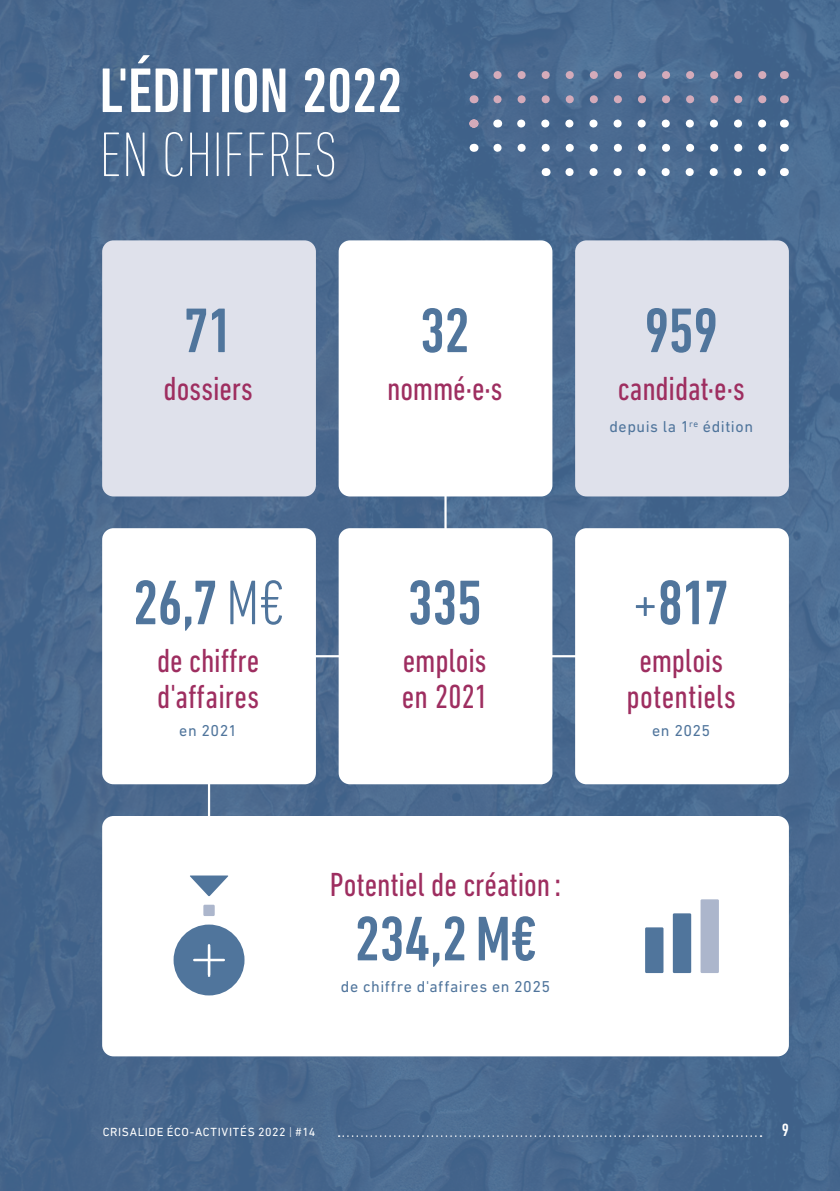
<style>
.page{position:relative;width:840px;height:1191px;background:#fff}
.page>*{position:absolute;margin:0;border:0;box-sizing:border-box;transform-origin:0 0}
.t1{font:500 condensed 64px "DIN Next LT Pro";letter-spacing:-.015em;color:#50759c}
.t2{font:500 condensed 64px "DIN Next LT Pro";letter-spacing:-.005em;color:#fff}
.t3{font:200 condensed 64px "DIN Next LT Pro";letter-spacing:.005em;color:#fff}
.t4{font:condensed 34px/36px "DIN Next LT Pro";color:#9e2e60}
.t5{font:500 condensed 18px "DIN Next LT Pro";color:#fff}
.t6{font:16px "DIN Next LT Pro";letter-spacing:.035em;color:#50759c}
.t7{font:12px "DIN Next LT Pro";letter-spacing:.055em;color:#fff}
.s1{font-weight:300}
</style>
<div class="page">
<img style="left:0;top:0;width:839px;height:1191px">
<hr style="left:444px;top:464px;width:2px;height:85px;background:#fff">
<hr style="left:208px;top:758px;width:2px;height:84px;background:#fff">
<div style="left:102px;top:816px;width:686px;height:240px;background:#fff;border-radius:11px"></div>
<div style="left:102px;top:240px;width:214px;height:256px;background:#dfe1eb;border-radius:11px"></div>
<div style="left:102px;top:528px;width:214px;height:256px;background:#fff;border-radius:11px"></div>
<div style="left:338px;top:240px;width:214px;height:256px;background:#fff;border-radius:11px"></div>
<div style="left:338px;top:528px;width:214px;height:256px;background:#fff;border-radius:11px"></div>
<div style="left:574px;top:240px;width:214px;height:256px;background:#dfe1eb;border-radius:11px"></div>
<div style="left:574px;top:528px;width:214px;height:256px;background:#fff;border-radius:11px"></div>
<hr style="left:303px;top:655px;width:47px;height:2px;background:#fff">
<hr style="left:540px;top:655px;width:47px;height:2px;background:#fff">
<div style="left:173px;top:924px;width:71px;height:71px;background:#50759c;border-radius:50%"></div>
<div style="left:203px;top:904px;width:11px;height:12px;background:#acb6cc"></div>
<svg style="left:190px;top:875px;width:38px;height:21px"></svg>
<hr style="left:208px;top:947px;width:2px;height:29px;background:#fff">
<hr style="left:208px;top:945px;width:2px;height:29px;background:#fff">
<hr style="left:194px;top:958px;width:30px;height:3px;background:#fff">
<div style="left:644px;top:927px;width:19px;height:46px;background:#50759c"></div>
<div style="left:672px;top:913px;width:18px;height:60px;background:#50759c"></div>
<div style="left:700px;top:899px;width:18px;height:74px;background:#acb6cc"></div>
<svg style="left:497px;top:71px;width:274px;height:8px;background:#6e7c9c"></svg>
<svg style="left:497px;top:95px;width:274px;height:8px;background:#6d7a9a"></svg>
<svg style="left:497px;top:144px;width:274px;height:8px"></svg>
<svg style="left:569px;top:168px;width:202px;height:8px"></svg>
<svg style="left:521px;top:120px;width:250px;height:8px"></svg>
<svg style="left:338px;top:1135px;width:423px;height:1px"></svg>
<h1 class="t2" style="left:99px;top:54px;width:304px">L'ÉDITION 2022</h1>
<h1 class="t3" style="left:99px;top:118px;width:239px">EN CHIFFRES</h1>
<h1 class="t1" style="left:183px;top:294px;width:51px">71</h1>
<p class="t4" style="left:163px;top:370px;width:91px">dossiers</p>
<h1 class="t1" style="left:419px;top:294px;width:52px">32</h1>
<p class="t4" style="left:387px;top:370px;width:117px">nommé·e·s</p>
<h1 class="t1" style="left:643px;top:294px;width:76px">959</h1>
<p class="t4" style="left:617px;top:370px;width:128px">candidat·e·s</p>
<p class="t6" style="left:609px;top:417px;width:145px">depuis la 1<sup>re</sup> édition</p>
<h1 class="t1" style="left:133px;top:566px;width:152px">26,7<span class="s1">M€</span></h1>
<p class="t4" style="left:157px;top:642px;width:104px">de chiffre d'affaires</p>
<p class="t6" style="left:179px;top:721px;width:59px">en 2021</p>
<h1 class="t1" style="left:407px;top:566px;width:76px">335</h1>
<p class="t4" style="left:401px;top:642px;width:87px">emplois en 2021</p>
<p class="t4" style="left:330px;top:866px;width:232px">Potentiel de création:</p>
<h1 class="t1" style="left:354px;top:902px;width:183px">234,2M€</h1>
<p class="t6" style="left:341px;top:977px;width:210px">de chiffre d'affaires en 2025</p>
<h1 class="t1" style="left:633px;top:566px;width:97px"><span class="s1">+</span>817</h1>
<p class="t4" style="left:626px;top:642px;width:111px;text-align:center">emplois potentiels</p>
<p class="t6" style="left:651px;top:721px;width:60px">en 2025</p>
<p class="t7" style="left:103px;top:1125px;width:214px">CRISALIDE ÉCO-ACTIVITÉS 2022 <span class="s1">|</span> #14</p>
<p class="t5" style="left:781px;top:1120px;width:9px">9</p>
</div>
